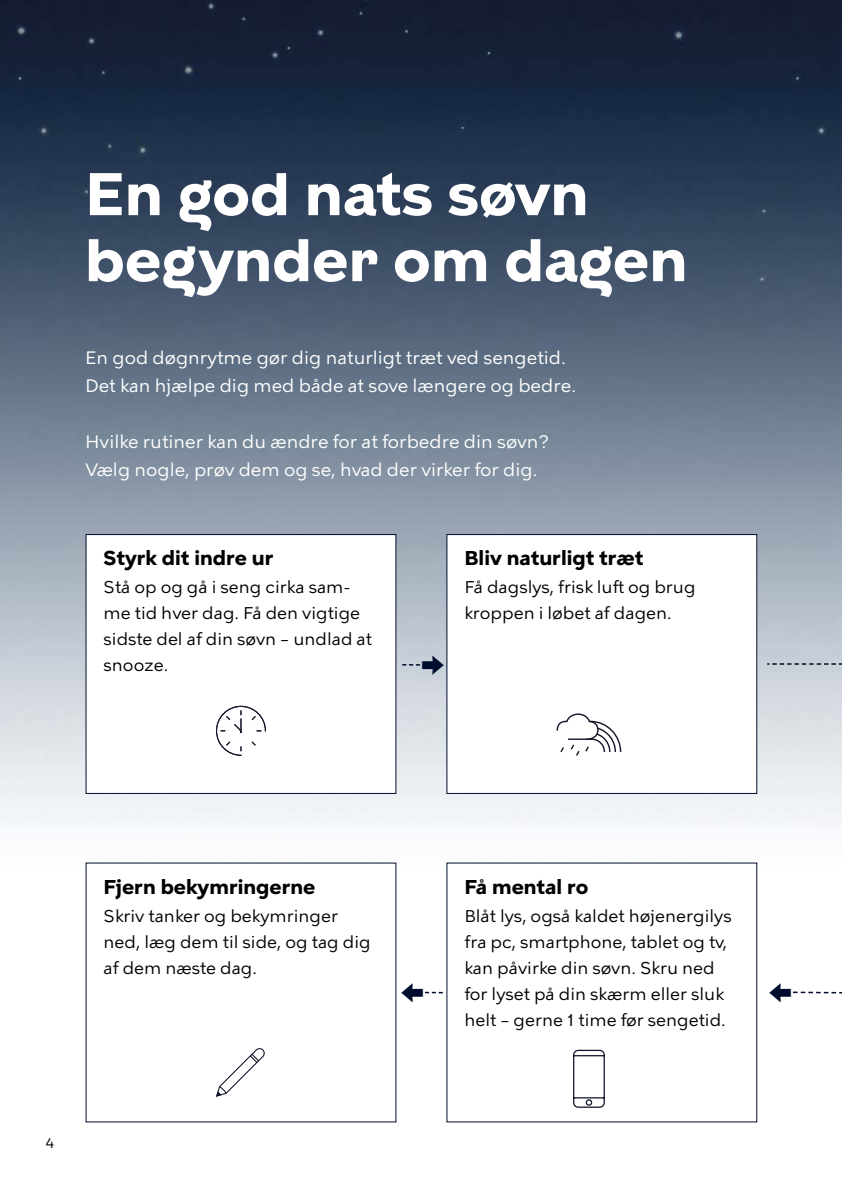
<style>
.page{position:relative;width:842px;height:1191px;background:#fff}
.page>*{position:absolute;margin:0;border:0;box-sizing:border-box;transform-origin:0 0}
.t1{font:700 60px/66px "KBH";color:#fff}
.t2{font:28px "KBH";color:#000e2e}
.t3{font:700 20px "KBH Tekst";color:#000}
.t4{font:18px "KBH Tekst";color:#fff}
.t5{font:17px/26px "KBH Tekst";color:#000}
.t6{font:14px "KBH";color:#000}
</style>
<div class="page">
<img style="left:0;top:0;width:842px;height:1123px">
<svg style="left:791px;top:990px;width:51px;height:5px"></svg>
<svg style="left:766px;top:307px;width:76px;height:358px;background:#8996a6"></svg>
<div style="left:447px;top:863px;width:310px;height:259px;background:#fff"></div>
<div style="left:86px;top:863px;width:310px;height:259px;background:#fff"></div>
<div style="left:447px;top:534px;width:310px;height:259px;background:#fff"></div>
<div style="left:86px;top:534px;width:310px;height:259px;background:#fff"></div>
<div style="left:86px;top:534px;width:310px;height:260px;border:1px solid #000e2e"></div>
<div style="left:446px;top:534px;width:311px;height:260px;border:1px solid #000e2e"></div>
<svg style="left:556px;top:713px;width:66px;height:43px"></svg>
<svg style="left:573px;top:1049px;width:32px;height:59px"></svg>
<svg style="left:401px;top:663px;width:41px;height:3px"></svg>
<svg style="left:403px;top:990px;width:41px;height:4px"></svg>
<svg style="left:216px;top:705px;width:50px;height:51px"></svg>
<svg style="left:216px;top:1048px;width:49px;height:49px"></svg>
<h1 class="t1" style="left:85px;top:161px;width:604px">En god nats søvn begynder om dagen</h1>
<p class="t4" style="left:85px;top:346px;width:482px">En god døgnrytme gør dig naturligt træt ved sengetid.</p>
<p class="t4" style="left:85px;top:374px;width:493px">Det kan hjælpe dig med både at sove længere og bedre.</p>
<p class="t4" style="left:85px;top:430px;width:466px">Hvilke rutiner kan du ændre for at forbedre din søvn?</p>
<p class="t4" style="left:85px;top:458px;width:454px">Vælg nogle, prøv dem og se, hvad der virker for dig.</p>
<h2 class="t3" style="left:104px;top:546px;width:172px">Styrk dit indre ur</h2>
<p class="t5" style="left:104px;top:600px;width:270px">me tid hver dag. Få den vigtige sidste del af din søvn – undlad at snooze.</p>
<p class="t5" style="left:104px;top:574px;width:249px">Stå op og gå i seng cirka sam-</p>
<h2 class="t2" style="left:421px;top:647px;width:25px">⇒</h2>
<h2 class="t3" style="left:464px;top:546px;width:180px">Bliv naturligt træt</h2>
<p class="t5" style="left:464px;top:574px;width:233px">Få dagslys, frisk luft og brug kroppen i løbet af dagen.</p>
<p class="t6" style="left:45px;top:1134px;width:11px">4</p>
<h2 class="t3" style="left:104px;top:874px;width:213px">Fjern bekymringerne</h2>
<p class="t5" style="left:104px;top:902px;width:269px">Skriv tanker og bekymringer ned, læg dem til side, og tag dig af dem næste dag.</p>
<h2 class="t2" style="left:424px;top:1010px;width:25px;rotate:-180deg">⇒</h2>
<h2 class="t3" style="left:464px;top:874px;width:125px">Få mental ro</h2>
<p class="t5" style="left:464px;top:902px;width:269px">Blåt lys, også kaldet højenergilys fra pc, smartphone, tablet og tv, kan påvirke din søvn. Skru ned for lyset på din skærm eller sluk helt – gerne 1 time før sengetid.</p>
<h2 class="t2" style="left:792px;top:1010px;width:25px;rotate:-180deg">⇒</h2>
</div>
